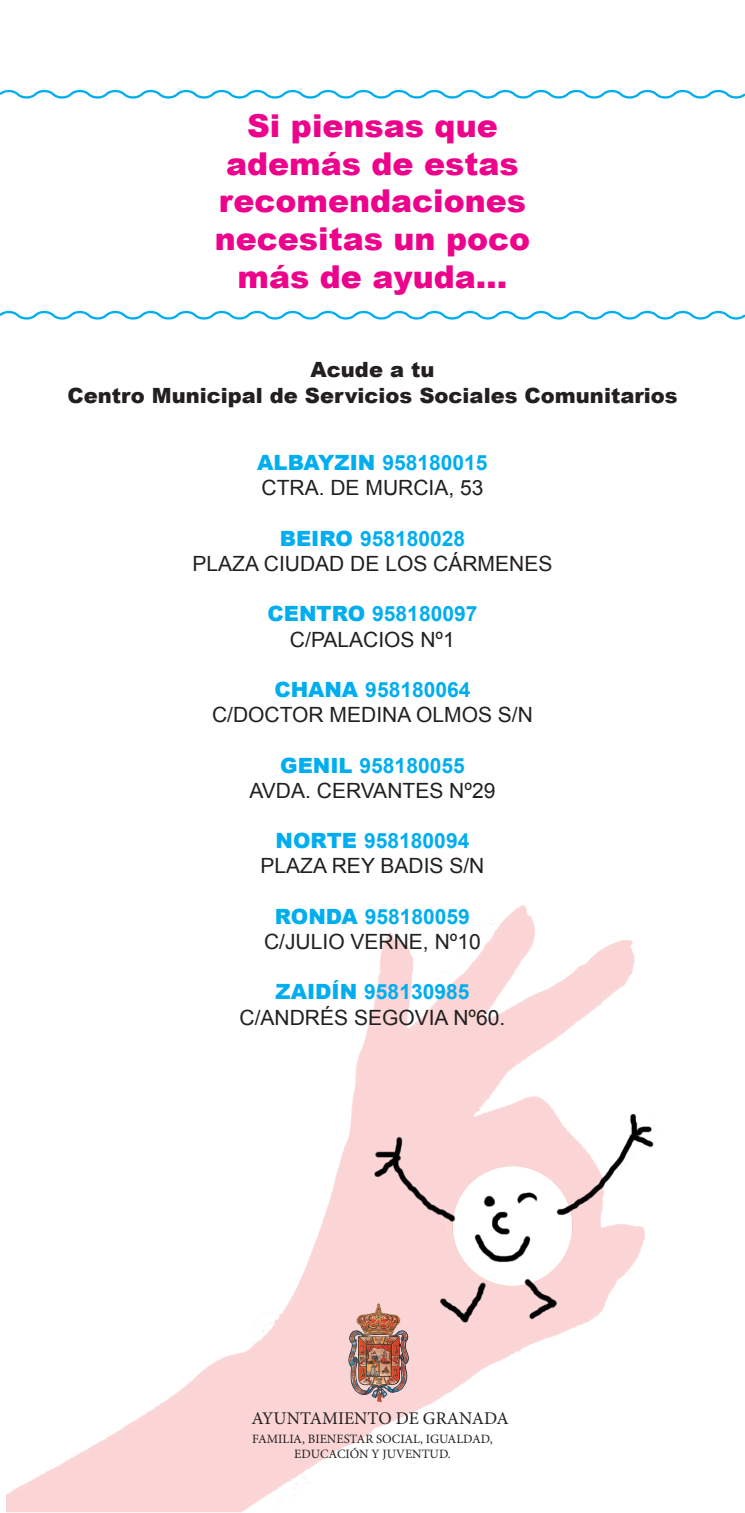
<style>
.page{position:relative;width:745px;height:1513px;background:#fff}
.page>*{position:absolute;margin:0;border:0;box-sizing:border-box;transform-origin:0 0}
.t1{font:900 31.5px "Arial";color:#ed028c}
.t2{font:21px "Arial";color:#231f20}
.t3{font:700 21px "Arial";color:#00aeef}
.t4{font:900 21px "Arial";color:#231f20}
.t5{font:17.85px "Minion Pro";color:#231f20}
.t6{font:12.78px "Minion Pro";color:#231f20}
.s1{font-weight:900}
</style>
<div class="page">
<img style="left:6px;top:905px;width:649px;height:608px">
<svg style="left:0;top:89px;width:744px;height:10px"></svg>
<svg style="left:0;top:310px;width:744px;height:10px"></svg>
<img style="left:347px;top:1302px;width:62px;height:100px">
<p class="t1" style="left:247px;top:103px;width:252px">Si piensas que</p>
<p class="t1" style="left:226px;top:141px;width:294px">además de estas</p>
<p class="t1" style="left:219px;top:178px;width:308px">recomendaciones</p>
<p class="t1" style="left:215px;top:216px;width:317px">necesitas un poco</p>
<p class="t1" style="left:237px;top:254px;width:271px">más de ayuda…</p>
<p class="t4" style="left:310px;top:355px;width:125px">Acude a tu</p>
<p class="t4" style="left:67px;top:380px;width:611px">Centro Municipal de Servicios Sociales Comunitarios</p>
<p class="t3" style="left:257px;top:449px;width:232px"><span class="s1">ALBAYZIN</span> 958180015</p>
<p class="t2" style="left:261px;top:474px;width:223px">CTRA. DE MURCIA, 53</p>
<p class="t3" style="left:279px;top:525px;width:187px"><span class="s1">BEIRO</span> 958180028</p>
<p class="t2" style="left:192px;top:550px;width:361px">PLAZA CIUDAD DE LOS CÁRMENES</p>
<p class="t3" style="left:267px;top:600px;width:211px"><span class="s1">CENTRO</span> 958180097</p>
<p class="t2" style="left:290px;top:626px;width:166px">C/PALACIOS Nº1</p>
<p class="t3" style="left:274px;top:676px;width:197px"><span class="s1">CHANA</span> 958180064</p>
<p class="t2" style="left:212px;top:701px;width:322px">C/DOCTOR MEDINA OLMOS S/N</p>
<p class="t3" style="left:280px;top:751px;width:186px"><span class="s1">GENIL</span> 958180055</p>
<p class="t2" style="left:249px;top:777px;width:247px">AVDA. CERVANTES Nº29</p>
<p class="t3" style="left:275px;top:827px;width:195px"><span class="s1">NORTE</span> 958180094</p>
<p class="t2" style="left:260px;top:852px;width:225px">PLAZA REY BADIS S/N</p>
<p class="t3" style="left:275px;top:903px;width:196px"><span class="s1">RONDA</span> 958180059</p>
<p class="t2" style="left:264px;top:928px;width:218px">C/JULIO VERNE, Nº10</p>
<p class="t3" style="left:275px;top:978px;width:195px"><span class="s1">ZAIDÍN</span> 958130985</p>
<p class="t2" style="left:239px;top:1004px;width:267px">C/ANDRÉS SEGOVIA Nº60.</p>
<p class="t5" style="left:251px;top:1407px;width:259px">AYUNTAMIENTO DE GRANADA</p>
<p class="t6" style="left:252px;top:1430px;width:242px">FAMILIA, BIENESTAR SOCIAL, IGUALDAD,</p>
<p class="t6" style="left:294px;top:1446px;width:158px">EDUCACIÓN Y JUVENTUD.</p>
</div>
